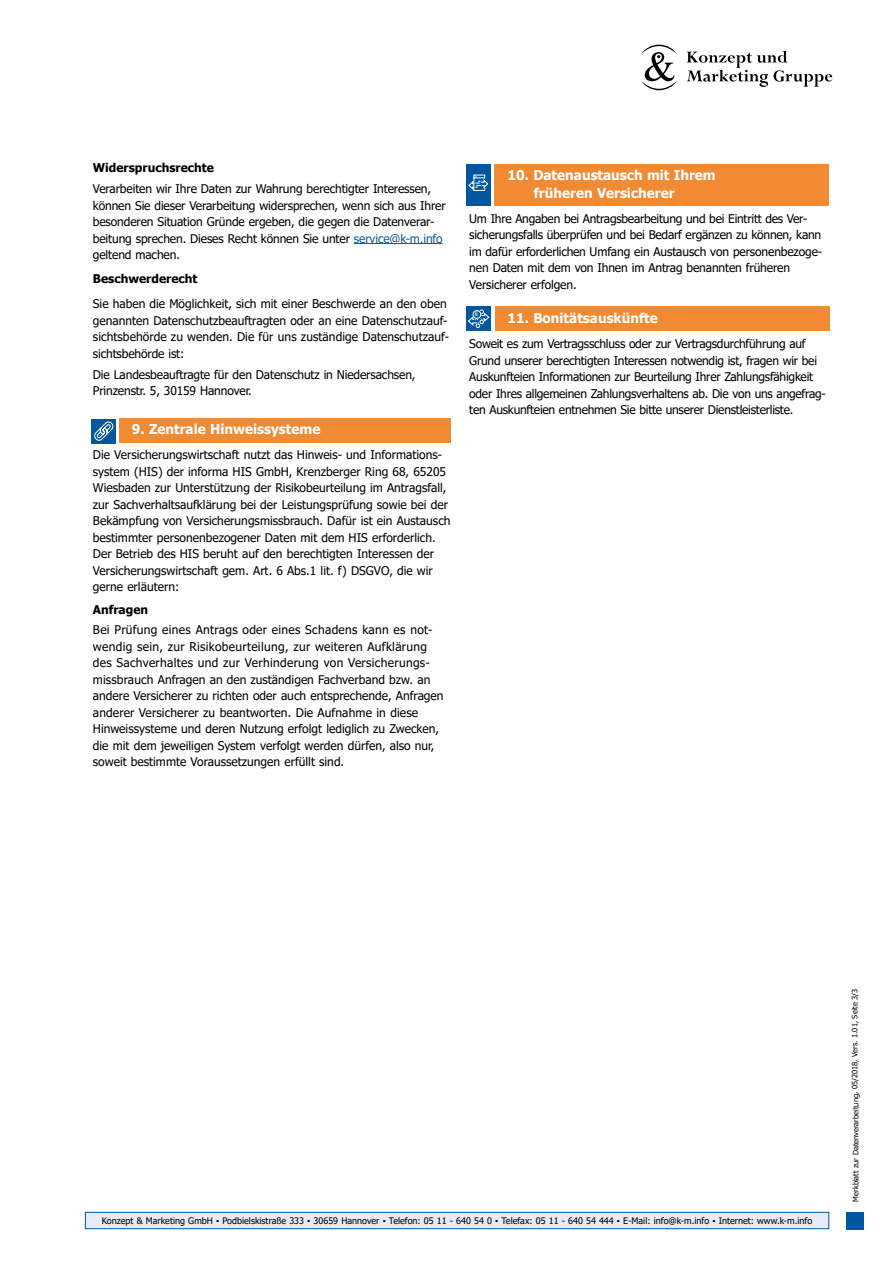
<style>
.page{position:relative;width:893px;height:1263px;background:#fff}
.page>*{position:absolute;margin:0;border:0;box-sizing:border-box;transform-origin:0 0}
.t1{font:700 13.5px/18px "Tahoma";color:#fff}
.t2{font:12px/16.5px "Tahoma";color:#000}
.t3{font:12px/16.5px "Tahoma";letter-spacing:-.02em;color:#000}
.t4{font:700 12px "Tahoma";color:#000}
.t5{font:9px "Tahoma";color:#000}
.t6{font:7.5px "Tahoma";color:#000}
.t7{font:5.85px "Tahoma";color:#fff}
.s1{color:#165b9a}
</style>
<div class="page">
<div style="left:495px;top:306px;width:334px;height:24px;background:#f08b33"></div>
<div style="left:467px;top:306px;width:24px;height:24px;background:#00579d"></div>
<div style="left:119px;top:418px;width:332px;height:24px;background:#f08b33"></div>
<div style="left:91px;top:419px;width:24px;height:24px;background:#00579d"></div>
<div style="left:85px;top:1212px;width:744px;height:17px;background:#e8ebf5"></div>
<div style="left:85px;top:1212px;width:744px;height:17px;border:1px solid #00579d"></div>
<div style="left:846px;top:1212px;width:17px;height:17px;background:#00579d"></div>
<svg style="left:641px;top:45px;width:36px;height:45px"></svg>
<svg style="left:687px;top:51px;width:145px;height:36px"></svg>
<div style="left:494px;top:164px;width:335px;height:41px;background:#f08b33"></div>
<div style="left:466px;top:164px;width:24px;height:41px;background:#00579d"></div>
<hr style="left:354px;top:243px;width:89px;height:1px;background:#165b9a">
<svg style="left:94px;top:421px;width:20px;height:20px"></svg>
<svg style="left:468px;top:174px;width:20px;height:17px"></svg>
<svg style="left:467px;top:309px;width:23px;height:19px"></svg>
<p class="t4" style="left:93px;top:159px;width:123px">Widerspruchsrechte</p>
<p class="t2" style="left:93px;top:181px;width:354px">Verarbeiten wir Ihre Daten zur Wahrung berechtigter Interessen, können Sie dieser Verarbeitung widersprechen, wenn sich aus Ihrer besonderen Situation Gründe ergeben, die gegen die Datenverar&shy;beitung sprechen. Dieses Recht können Sie unter <span class="s1">service@k-m.info </span>geltend machen.</p>
<p class="t4" style="left:93px;top:271px;width:106px">Beschwerderecht</p>
<p class="t2" style="left:93px;top:296px;width:358px">Sie haben die Möglichkeit, sich mit einer Beschwerde an den oben genannten Datenschutzbeauftragten oder an eine Datenschutzauf&shy;sichtsbehörde zu wenden. Die für uns zuständige Datenschutzauf&shy;sichtsbehörde ist:</p>
<p class="t2" style="left:93px;top:367px;width:324px">Die Landesbeauftragte für den Datenschutz in Niedersachsen,<br>Prinzenstr. 5, 30159 Hannover.</p>
<p class="t1" style="left:132px;top:421px;width:190px">9. Zentrale Hinweissysteme</p>
<p class="t2" style="left:93px;top:447px;width:359px">Die Versicherungswirtschaft nutzt das Hinweis- und Informations&shy;system (HIS) der informa HIS GmbH, Krenzberger Ring 68, 65205<br>Wiesbaden zur Unterstützung der Risikobeurteilung im Antragsfall, zur Sachverhaltsaufklärung bei der Leistungsprüfung sowie bei der Bekämpfung von Versicherungsmissbrauch. Dafür ist ein Austausch bestimmter personenbezogener Daten mit dem HIS erforderlich.<br>Der Betrieb des HIS beruht auf den berechtigten Interessen der Versicherungswirtschaft gem. Art. 6 Abs.1 lit. f) DSGVO, die wir gerne erläutern:</p>
<p class="t4" style="left:93px;top:601px;width:57px">Anfragen</p>
<p class="t2" style="left:93px;top:622px;width:352px">Bei Prüfung eines Antrags oder eines Schadens kann es not&shy;wendig sein, zur Risikobeurteilung, zur weiteren Aufklärung des Sachverhaltes und zur Verhinderung von Versicherungs&shy;missbrauch Anfragen an den zuständigen Fachverband bzw. an andere Versicherer zu richten oder auch entsprechende, Anfragen anderer Versicherer zu beantworten. Die Aufnahme in diese Hinweissysteme und deren Nutzung erfolgt lediglich zu Zwecken, die mit dem jeweiligen System verfolgt werden dürfen, also nur, soweit bestimmte Voraussetzungen erfüllt sind.</p>
<p class="t1" style="left:534px;top:166px;width:183px;text-indent:-26px">10. Datenaustausch mit Ihrem früheren Versicherer</p>
<p class="t3" style="left:469px;top:211px;width:354px">Um Ihre Angaben bei Antragsbearbeitung und bei Eintritt des Ver&shy;sicherungsfalls überprüfen und bei Bedarf ergänzen zu können, kann im dafür erforderlichen Umfang ein Austausch von personenbezoge&shy;nen Daten mit dem von Ihnen im Antrag benannten früheren Versicherer erfolgen.</p>
<p class="t1" style="left:508px;top:310px;width:152px">11. Bonitätsauskünfte</p>
<p class="t3" style="left:469px;top:336px;width:358px">Soweit es zum Vertragsschluss oder zur Vertragsdurchführung auf Grund unserer berechtigten Interessen notwendig ist, fragen wir bei Auskunfteien Informationen zur Beurteilung Ihrer Zahlungsfähigkeit oder Ihres allgemeinen Zahlungsverhaltens ab. Die von uns angefrag&shy;ten Auskunfteien entnehmen Sie bitte unserer Dienstleisterliste.</p>
<p class="t7" style="left:475px;top:310px;width:5px">€</p>
<p class="t5" style="left:102px;top:1215px;width:712px">Konzept &amp; Marketing GmbH ▪ Podbielskistraße 333 ▪ 30659 Hannover ▪ Telefon: 05 11 - 640 54 0 ▪ Telefax: 05 11 - 640 54 444 ▪ E-Mail: info@k-m.info ▪ Internet: www.k-m.info</p>
<p class="t6" style="left:850px;top:1201px;width:215px;rotate:-90deg">Merkblatt zur Datenverarbeitung, 05/2018, Vers. 1.01, Seite 3/3</p>
</div>
